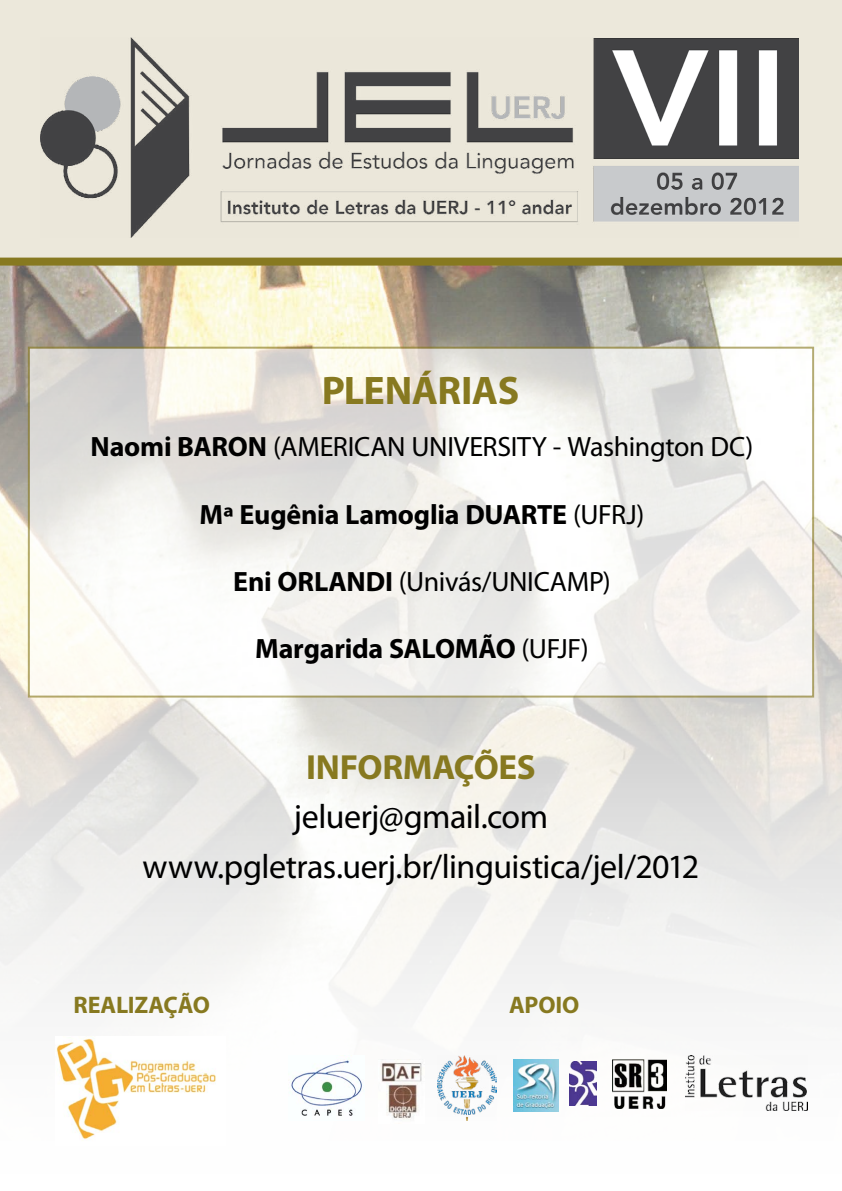
<style>
.page{position:relative;width:842px;height:1191px;background:#fff}
.page>*{position:absolute;margin:0;border:0;box-sizing:border-box;transform-origin:0 0}
.t1{font:700 40px "Myriad Pro";letter-spacing:-.015em;color:#877920}
.t2{font:700 35px "Myriad Pro";letter-spacing:-.005em;color:#877920}
.t3{font:34px/49.3px "Myriad Pro";letter-spacing:-.015em;color:#000;text-align:center}
.t4{font:28px "Myriad Pro";letter-spacing:-.01em;color:#000}
.t5{font:700 28px "Myriad Pro";letter-spacing:-.01em;color:#000}
.t6{font:700 24px "Myriad Pro";letter-spacing:-.005em;color:#877920}
.s1{font-weight:700}
.s2{font-weight:400}
</style>
<div class="page">
<img style="left:0;top:265px;width:842px;height:856px">
<svg style="left:28px;top:347px;width:786px;height:350px"></svg>
<div style="left:0;top:0;width:842px;height:261px;background:#ece8db"></div>
<img style="left:40px;top:37px;width:758px;height:201px">
<img style="left:55px;top:1036px;width:170px;height:105px">
<img style="left:288px;top:1055px;width:77px;height:65px">
<img style="left:378px;top:1059px;width:46px;height:62px">
<img style="left:438px;top:1055px;width:58px;height:65px">
<img style="left:569px;top:1062px;width:27px;height:43px">
<img style="left:613px;top:1059px;width:54px;height:49px">
<img style="left:686px;top:1055px;width:122px;height:55px">
<div style="left:0;top:257px;width:842px;height:8px;background:#877920"></div>
<img style="left:514px;top:1059px;width:44px;height:52px">
<h1 class="t1" style="left:322px;top:365px;width:199px">PLENÁRIAS</h1>
<p class="t4" style="left:91px;top:429px;width:664px"><span class="s1">Naomi BARON</span> (AMERICAN UNIVERSITY - Washington DC)</p>
<p class="t5" style="left:200px;top:496px;width:446px">Mª Eugênia Lamoglia DUARTE <span class="s2">(UFRJ)</span></p>
<p class="t4" style="left:233px;top:564px;width:379px"><span class="s1">Eni ORLANDI</span> (Univás/UNICAMP)</p>
<p class="t5" style="left:255px;top:630px;width:335px">Margarida SALOMÃO <span class="s2">(UFJF)</span></p>
<p class="t2" style="left:306px;top:744px;width:231px">INFORMAÇÕES</p>
<p class="t3" style="left:143px;top:792px;width:558px">jeluerj@gmail.com www.pgletras.uerj.br/linguistica/jel/2012</p>
<p class="t6" style="left:73px;top:989px;width:138px">REALIZAÇÃO</p>
<p class="t6" style="left:509px;top:989px;width:72px">APOIO</p>
</div>
